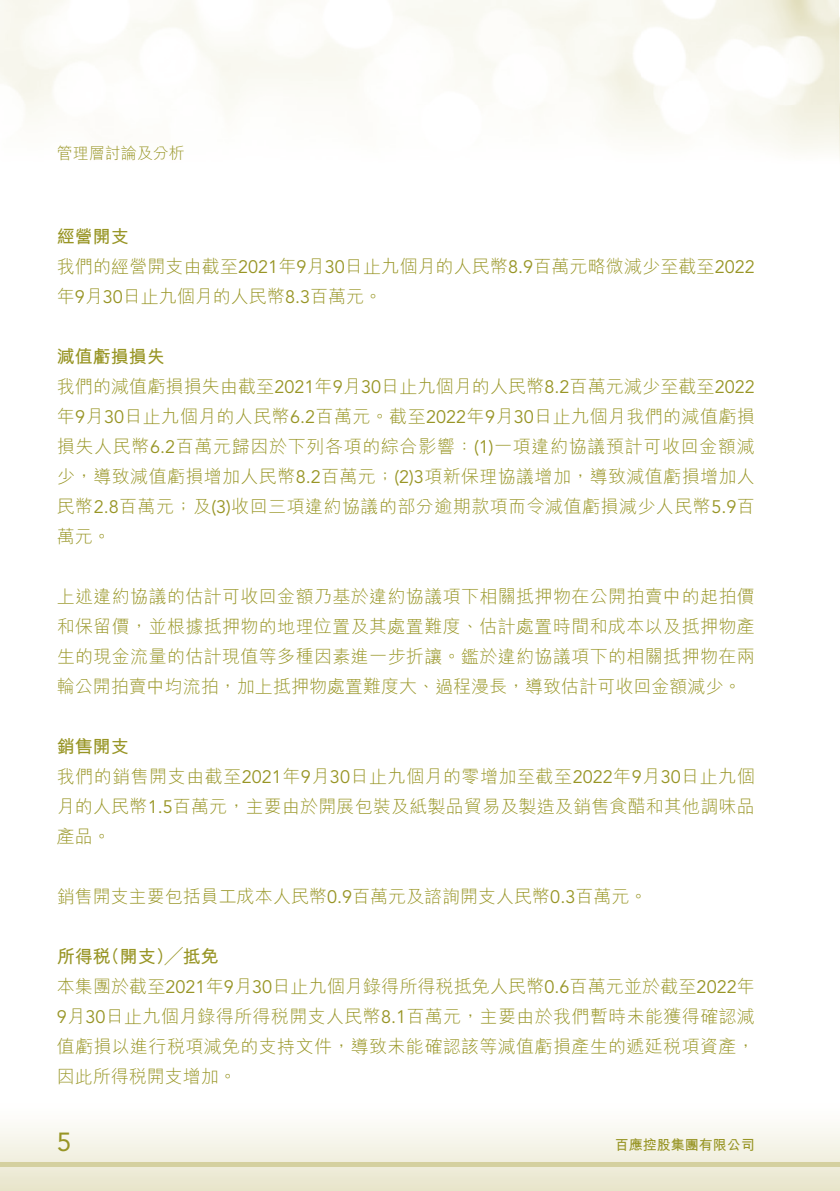
<style>
.page{position:relative;width:840px;height:1191px;background:#fff}
.page>*{position:absolute;margin:0;border:0;box-sizing:border-box;transform-origin:0 0}
.t1{font:26px "Avenir LT Std";color:#989525}
.t2{font:18px/30px "M Hei HK Light E Ten B5 H";letter-spacing:.01em;color:#989525;text-align:justify}
.t3{font:18px "M Hei HK Bold E Ten B5 H";color:#989525}
.t4{font:16px "M Hei HK Light E Ten B5 H";color:#989525}
.t5{font:14px "M Hei HK Bold E Ten B5 H";color:#989525}
.s1{font-family:"Avenir LT Std"}
</style>
<div class="page">
<img style="left:839px;top:0;width:1px;height:173px">
<svg style="left:0;top:1125px;width:839px;height:66px"></svg>
<hr style="left:0;top:1162px;width:839px;height:4px;background:#d4d09f">
<p class="t4" style="left:57px;top:147px;width:129px">管理層討論及分析</p>
<p class="t3" style="left:57px;top:229px;width:73px">經營開支</p>
<p class="t2" style="left:57px;top:254px;width:699px">我們的經營開支由截至<span class="s1">2021</span>年<span class="s1">9</span>月<span class="s1">30</span>日止九個月的人民幣<span class="s1">8.9</span>百萬元略微減少至截至<span class="s1">2022</span>年<span class="s1">9</span>月<span class="s1">30</span>日止九個月的人民幣<span class="s1">8.3</span>百萬元。</p>
<p class="t3" style="left:57px;top:349px;width:110px">減值虧損損失</p>
<p class="t2" style="left:57px;top:374px;width:699px">我們的減值虧損損失由截至<span class="s1">2021</span>年<span class="s1">9</span>月<span class="s1">30</span>日止九個月的人民幣<span class="s1">8.2</span>百萬元減少至截至<span class="s1">2022</span>年<span class="s1">9</span>月<span class="s1">30</span>日止九個月的人民幣<span class="s1">6.2</span>百萬元。截至<span class="s1">2022</span>年<span class="s1">9</span>月<span class="s1">30</span>日止九個月我們的減值虧損損失人民幣<span class="s1">6.2</span>百萬元歸因於下列各項的綜合影響：<span class="s1">(1)</span>一項違約協議預計可收回金額減少，導致減值虧損增加人民幣<span class="s1">8.2</span>百萬元；<span class="s1">(2)3</span>項新保理協議增加，導致減值虧損增加人民幣<span class="s1">2.8</span>百萬元；及<span class="s1">(3)</span>收回三項違約協議的部分逾期款項而令減值虧損減少人民幣<span class="s1">5.9</span>百萬元。</p>
<p class="t2" style="left:57px;top:584px;width:699px">上述違約協議的估計可收回金額乃基於違約協議項下相關抵押物在公開拍賣中的起拍價和保留價，並根據抵押物的地理位置及其處置難度、估計處置時間和成本以及抵押物產生的現金流量的估計現值等多種因素進一步折讓。鑑於違約協議項下的相關抵押物在兩輪公開拍賣中均流拍，加上抵押物處置難度大、過程漫長，導致估計可收回金額減少。</p>
<p class="t3" style="left:57px;top:739px;width:73px">銷售開支</p>
<p class="t2" style="left:57px;top:764px;width:699px">我們的銷售開支由截至<span class="s1">2021</span>年<span class="s1">9</span>月<span class="s1">30</span>日止九個月的零增加至截至<span class="s1">2022</span>年<span class="s1">9</span>月<span class="s1">30</span>日止九個月的人民幣<span class="s1">1.5</span>百萬元，主要由於開展包裝及紙製品貿易及製造及銷售食醋和其他調味品產品。</p>
<p class="t2" style="left:57px;top:884px;width:592px">銷售開支主要包括員工成本人民幣<span class="s1">0.9</span>百萬元及諮詢開支人民幣<span class="s1">0.3</span>百萬元。</p>
<p class="t3" style="left:57px;top:949px;width:164px">所得稅（開支）╱抵免</p>
<p class="t2" style="left:57px;top:974px;width:699px">本集團於截至<span class="s1">2021</span>年<span class="s1">9</span>月<span class="s1">30</span>日止九個月錄得所得稅抵免人民幣<span class="s1">0.6</span>百萬元並於截至<span class="s1">2022</span>年<span class="s1">9</span>月<span class="s1">30</span>日止九個月錄得所得稅開支人民幣<span class="s1">8.1</span>百萬元，主要由於我們暫時未能獲得確認減值虧損以進行稅項減免的支持文件，導致未能確認該等減值虧損產生的遞延稅項資產，因此所得稅開支增加。</p>
<h1 class="t1" style="left:57px;top:1129px;width:16px">5</h1>
<p class="t5" style="left:614px;top:1139px;width:141px">百應控股集團有限公司</p>
</div>
